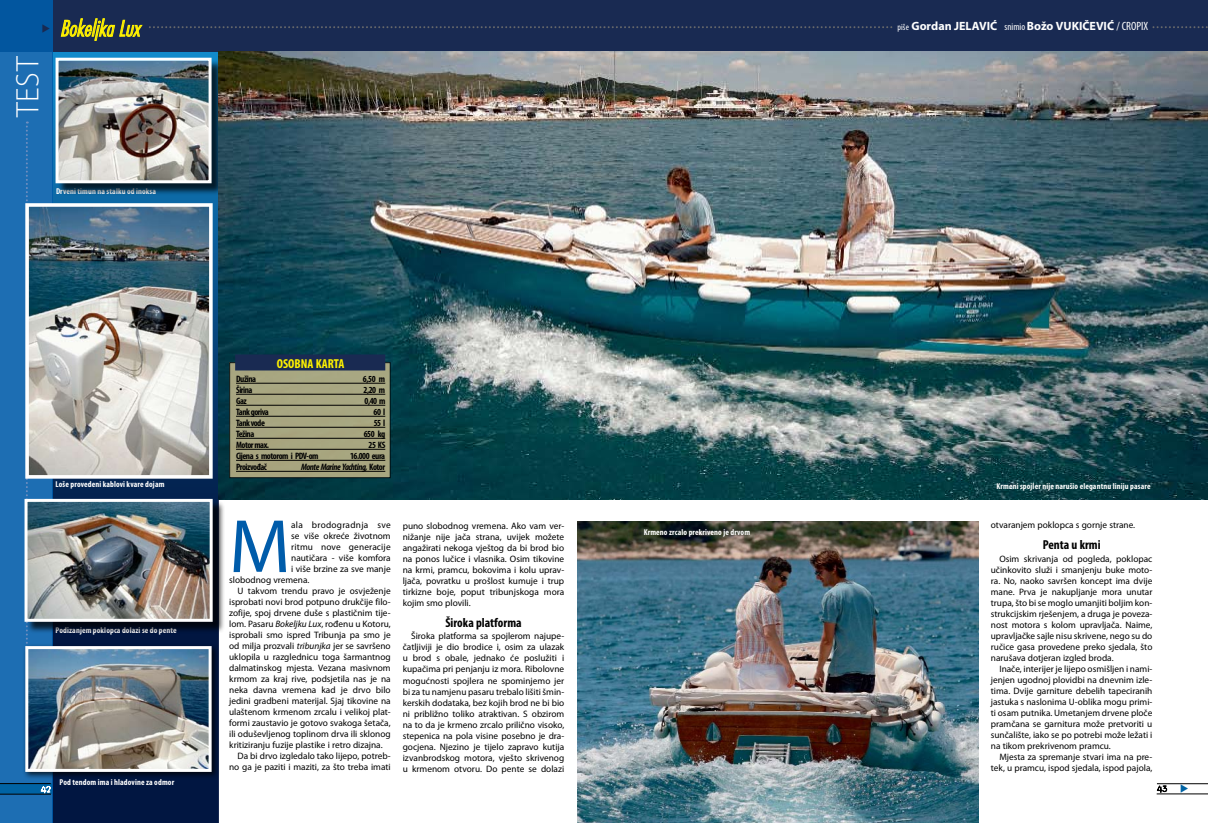
<style>
.page{position:relative;width:1208px;height:823px;background:#fff}
.page>*{position:absolute;margin:0;border:0;box-sizing:border-box;transform-origin:0 0}
.t1{font:76.2px "Myriad Pro";color:#005caa}
.t2{font:300 32.6px "Myriad Pro";color:#fff;scale:.96 1}
.t3{font:italic 24px "Futura TEE Ligh Cond";color:#fff200}
.t4{font:700 condensed 13px "Myriad Pro";color:#000}
.t5{font:700 condensed 13px "Myriad Pro";color:#fff200}
.t6{font:700 12px "Myriad Pro";color:#fff}
.t7{font:9.3px/11px "Myriad Pro";color:#000;text-align:justify}
.t8{font:700 condensed 9.3px "Myriad Pro";letter-spacing:-.05em;color:#000}
.t9{font:italic 700 condensed 9.3px "Myriad Pro";letter-spacing:-.05em;color:#000}
.t10{font:9.3px "Myriad Pro";letter-spacing:.03em;color:#000}
.t11{font:700 condensed 8.5px "Myriad Pro";letter-spacing:.015em;color:#fff}
.s1{font-style:normal}
.s2{font-style:italic}
.s3{font-weight:400;font-stretch:condensed;font-size:9px}
.s4{font-weight:400;font-stretch:condensed;font-size:10px}
.s5{font-weight:400;font-stretch:condensed}
</style>
<div class="page">
<svg style="left:53px;top:52px;width:165px;height:770px;background:#09305e"></svg>
<div style="left:0;top:0;width:604px;height:52px;background:#192a52"></div>
<svg style="left:0;top:0;width:53px;height:822px;background:#1a6bb0"></svg>
<svg style="left:26px;top:121px;width:2px;height:522px"></svg>
<svg style="left:0;top:783px;width:51px;height:10px"></svg>
<svg style="left:41px;top:785px;width:9px;height:7px"></svg>
<hr style="left:0;top:793px;width:51px;height:1px;background:#000">
<hr style="left:0;top:782px;width:51px;height:1px;background:#000">
<div style="left:604px;top:0;width:604px;height:52px;background:#192a52"></div>
<hr style="left:1157px;top:783px;width:51px;height:1px;background:#000">
<hr style="left:1156px;top:792px;width:52px;height:1px;background:#000">
<svg style="left:1157px;top:784px;width:9px;height:8px"></svg>
<svg style="left:60px;top:18px;width:1148px;height:23px"></svg>
<img style="left:30px;top:208px;width:178px;height:265px">
<div style="left:25px;top:203px;width:188px;height:275px;border:4px solid #fff"></div>
<div style="left:23px;top:643px;width:201px;height:141px;background:#000;opacity:.75"></div>
<img style="left:29px;top:649px;width:179px;height:118px">
<div style="left:25px;top:645px;width:187px;height:126px;border:3px solid #fff"></div>
<div style="left:57px;top:59px;width:171px;height:141px;background:#000;opacity:.75"></div>
<img style="left:60px;top:62px;width:147px;height:117px">
<div style="left:56px;top:58px;width:155px;height:125px;border:3px solid #fff"></div>
<div style="left:26px;top:500px;width:203px;height:138px;background:#000;opacity:.75"></div>
<img style="left:29px;top:502px;width:180px;height:115px">
<div style="left:25px;top:498px;width:188px;height:123px;border:3px solid #fff"></div>
<img style="left:218px;top:51px;width:990px;height:447px">
<img style="left:577px;top:521px;width:401px;height:301px">
<svg style="left:231px;top:364px;width:158px;height:112px;background:#a3a17d"></svg>
<div style="left:229px;top:362px;width:162px;height:116px;border:1px solid #000"></div>
<div style="left:235px;top:354px;width:150px;height:16px;background:#192a52"></div>
<hr style="left:236px;top:383px;width:149px;height:1px;background:#000">
<hr style="left:236px;top:394px;width:149px;height:1px;background:#000">
<hr style="left:236px;top:405px;width:149px;height:1px;background:#000">
<hr style="left:236px;top:416px;width:149px;height:1px;background:#000">
<hr style="left:236px;top:427px;width:149px;height:1px;background:#000">
<hr style="left:236px;top:438px;width:149px;height:1px;background:#000">
<hr style="left:236px;top:449px;width:149px;height:1px;background:#000">
<hr style="left:236px;top:460px;width:149px;height:1px;background:#000">
<hr style="left:236px;top:471px;width:149px;height:1px;background:#000">
<svg style="left:42px;top:24px;width:8px;height:9px"></svg>
<h2 class="t2" style="left:10px;top:117px;width:65px;rotate:-90deg">TEST</h2>
<h3 class="t3" style="left:60px;top:14px;width:87px">BokeljkaLux</h3>
<p class="t11" style="left:56px;top:185px;width:102px">Drveni timun na stalku od inoksa</p>
<p class="t11" style="left:56px;top:479px;width:110px">Loše provedeni kablovi kvare dojam</p>
<p class="t11" style="left:56px;top:624px;width:123px">Podizanjem poklopca dolazi se do pente</p>
<p class="t11" style="left:60px;top:776px;width:116px">Pod tendom ima i hladovine za odmor</p>
<h3 class="t5" style="left:277px;top:355px;width:69px">OSOBNA KARTA</h3>
<p class="t8" style="left:236px;top:373px;width:22px">Dužina</p>
<p class="t8" style="left:363px;top:373px;width:24px">6,50 m</p>
<p class="t8" style="left:236px;top:384px;width:18px">Širina</p>
<p class="t8" style="left:363px;top:384px;width:23px">2,20 m</p>
<p class="t8" style="left:236px;top:395px;width:12px">Gaz</p>
<p class="t8" style="left:364px;top:395px;width:22px">0,40 m</p>
<p class="t8" style="left:236px;top:406px;width:34px">Tank goriva</p>
<p class="t8" style="left:374px;top:406px;width:13px">60 l</p>
<p class="t8" style="left:236px;top:417px;width:30px">Tank vode</p>
<p class="t8" style="left:374px;top:417px;width:13px">55 l</p>
<p class="t8" style="left:236px;top:428px;width:20px">Težina</p>
<p class="t8" style="left:364px;top:428px;width:23px">650 kg</p>
<p class="t8" style="left:236px;top:439px;width:35px">Motor max.</p>
<p class="t8" style="left:368px;top:439px;width:18px">25 KS</p>
<p class="t8" style="left:236px;top:450px;width:84px">Cijena s motorom i PDV-om</p>
<p class="t8" style="left:350px;top:450px;width:37px">16.000 eura</p>
<p class="t8" style="left:236px;top:461px;width:32px">Proizvođač</p>
<p class="t9" style="left:301px;top:461px;width:85px">Monte Marine Yachting, <span class="s1">Kotor</span></p>
<h1 class="t1" style="left:229px;top:504px;width:63px">M</h1>
<p class="t10" style="left:291px;top:519px;width:101px">ala brodogradnja sve</p>
<p class="t7" style="left:291px;top:530px;width:101px">se više okreće životnom</p>
<p class="t7" style="left:291px;top:541px;width:101px">ritmu nove generacije</p>
<p class="t7" style="left:291px;top:552px;width:101px">nautičara - više komfora</p>
<p class="t7" style="left:291px;top:563px;width:101px">i više brzine za sve manje</p>
<p class="t7" style="left:229px;top:574px;width:82px">slobodnog vremena.</p>
<p class="t7" style="left:238px;top:585px;width:154px">U takvom trendu pravo je osvježenje</p>
<p class="t7" style="left:229px;top:596px;width:163px">isprobati novi brod potpuno drukčije filo-</p>
<p class="t7" style="left:229px;top:607px;width:163px">zofije, spoj drvene duše s plastičnim tije-</p>
<p class="t7" style="left:229px;top:618px;width:163px">lom. Pasaru <span class="s2">Bokeljku Lux</span>, rođenu u Kotoru,</p>
<p class="t7" style="left:229px;top:629px;width:163px">isprobali smo ispred Tribunja pa smo je</p>
<p class="t7" style="left:229px;top:640px;width:163px">od milja prozvali <span class="s2">tribunjka</span> jer se savršeno</p>
<p class="t7" style="left:229px;top:651px;width:163px">uklopila u razglednicu toga šarmantnog</p>
<p class="t7" style="left:229px;top:662px;width:163px">dalmatinskog mjesta. Vezana masivnom</p>
<p class="t7" style="left:229px;top:673px;width:163px">krmom za kraj rive, podsjetila nas je na</p>
<p class="t7" style="left:229px;top:684px;width:163px">neka davna vremena kad je drvo bilo</p>
<p class="t7" style="left:229px;top:695px;width:163px">jedini gradbeni materijal. Sjaj tikovine na</p>
<p class="t7" style="left:229px;top:706px;width:163px">ulaštenom krmenom zrcalu i velikoj plat-</p>
<p class="t7" style="left:229px;top:717px;width:163px">formi zaustavio je gotovo svakoga šetača,</p>
<p class="t7" style="left:229px;top:728px;width:163px">ili oduševljenog toplinom drva ili sklonog</p>
<p class="t7" style="left:229px;top:739px;width:155px">kritiziranju fuzije plastike i retro dizajna.</p>
<p class="t7" style="left:238px;top:750px;width:155px">Da bi drvo izgledalo tako lijepo, potreb-</p>
<p class="t7" style="left:229px;top:761px;width:163px">no ga je paziti i maziti, za što treba imati</p>
<p class="t7" style="left:403px;top:520px;width:163px">puno slobodnog vremena. Ako vam ver&shy;nižanje nije jača strana, uvijek možete angažirati nekoga vještog da bi brod bio na ponos lučice i vlasnika. Osim tikovine na krmi, pramcu, bokovima i kolu uprav&shy;ljača, povratku u prošlost kumuje i trup tirkizne boje, poput tribunjskoga mora kojim smo plovili.</p>
<h3 class="t4" style="left:445px;top:614px;width:78px">Široka platforma</h3>
<p class="t7" style="left:403px;top:630px;width:163px;text-indent:9px">Široka platforma sa spojlerom najupe&shy;čatljiviji je dio brodice i, osim za ulazak u brod s obale, jednako će poslužiti i kupačima pri penjanju iz mora. Ribolovne mogućnosti spojlera ne spominjemo jer bi za tu namjenu pasaru trebalo lišiti šmin&shy;kerskih dodataka, bez kojih brod ne bi bio ni približno toliko atraktivan. S obzirom na to da je krmeno zrcalo prilično visoko, stepenica na pola visine posebno je dra&shy;gocjena. Njezino je tijelo zapravo kutija izvanbrodskog motora, vješto skrivenog u krmenom otvoru. Do pente se dolazi</p>
<p class="t11" style="left:643px;top:526px;width:108px">Krmeno zrcalo prekriveno je drvom</p>
<p class="t6" style="left:897px;top:20px;width:252px"><span class="s3">piše</span> Gordan JELAVIĆ <span class="s4">snimio</span> Božo VUKIČEVIĆ <span class="s5">/ CROPIX</span></p>
<p class="t11" style="left:996px;top:480px;width:156px">Krmeni spojler nije narušio elegantnu liniju pasare</p>
<p class="t7" style="left:990px;top:519px;width:146px">otvaranjem poklopca s gornje strane.</p>
<h3 class="t4" style="left:1042px;top:536px;width:59px">Penta u krmi</h3>
<p class="t7" style="left:990px;top:553px;width:163px;text-indent:9px">Osim skrivanja od pogleda, poklopac učinkovito služi i smanjenju buke moto&shy;ra. No, naoko savršen koncept ima dvije mane. Prva je nakupljanje mora unutar trupa, što bi se moglo umanjiti boljim kon&shy;strukcijskim rješenjem, a druga je poveza&shy;nost motora s kolom upravljača. Naime, upravljačke sajle nisu skrivene, nego su do ručice gasa provedene preko sjedala, što narušava dotjeran izgled broda.</p>
<p class="t7" style="left:990px;top:663px;width:163px;text-indent:9px">Inače, interijer je lijepo osmišljen i nami&shy;jenjen ugodnoj plovidbi na dnevnim izle&shy;tima. Dvije garniture debelih tapeciranih jastuka s naslonima U-oblika mogu primi&shy;ti osam putnika. Umetanjem drvene ploče pramčana se garnitura može pretvoriti u sunčalište, iako se po potrebi može ležati i na tikom prekrivenom pramcu.</p>
<p class="t7" style="left:990px;top:751px;width:163px;text-align:right">Mjesta za spremanje stvari ima na pre&shy;tek, u pramcu, ispod sjedala, ispod pajola,</p>
</div>
